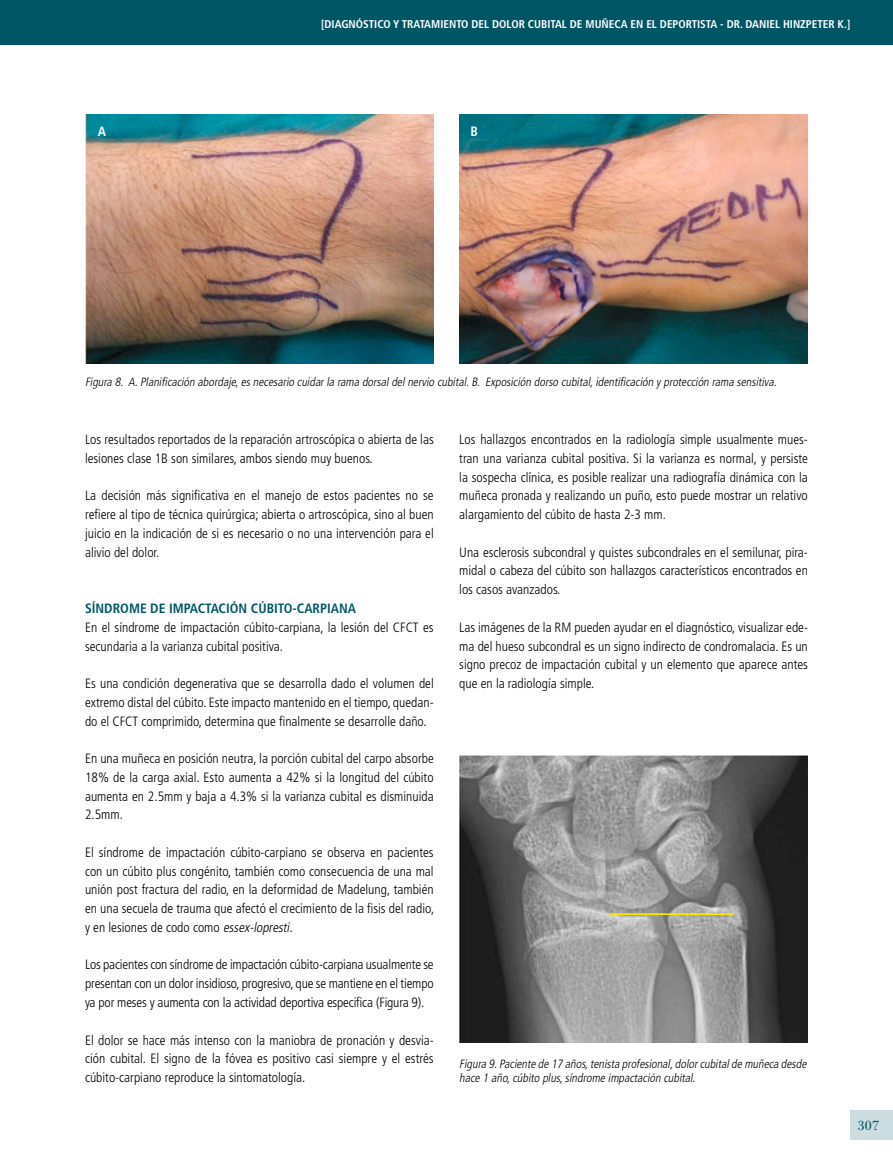
<style>
.page{position:relative;width:893px;height:1170px;background:#fff}
.page>*{position:absolute;margin:0;border:0;box-sizing:border-box;transform-origin:0 0}
.t1{font:19.5px "Filosofia Grand Caps";color:#005664;scale:1.1 1}
.t2{font:300 condensed 13.5px/18.8px "Frutiger";color:#000;text-align:justify}
.t3{font:700 condensed 13.5px "Frutiger";color:#005664}
.t4{font:700 condensed 13.5px "Frutiger";color:#fff}
.t5{font:italic 300 condensed 12px/14.4px "Frutiger";color:#000}
.t6{font:700 condensed 11.25px "Frutiger";color:#fff}
.s1{font-style:italic}
</style>
<div class="page">
<div style="left:850px;top:1110px;width:43px;height:30px;background:#cbdde0"></div>
<div style="left:0;top:0;width:893px;height:44px;background:#005664"></div>
<img style="left:459px;top:115px;width:349px;height:248px">
<img style="left:85px;top:115px;width:349px;height:248px">
<img style="left:459px;top:755px;width:349px;height:287px">
<hr style="left:609px;top:913px;width:124px;height:1px;background:#fff000">
<p class="t6" style="left:321px;top:17px;width:35px">[DIAGNÓSTICO</p>
<p class="t6" style="left:393px;top:17px;width:45px">Y TR ATAMIENTO</p>
<p class="t6" style="left:471px;top:17px;width:7px">DEL</p>
<p class="t6" style="left:492px;top:17px;width:8px">DOLOR</p>
<p class="t6" style="left:528px;top:17px;width:157px">CUBITALDE MUÑECA EN EL DEPORTIST</p>
<p class="t6" style="left:710px;top:17px;width:55px">A - DR. DANIEL</p>
<p class="t6" style="left:783px;top:17px;width:36px">HINZPETER</p>
<p class="t6" style="left:838px;top:17px;width:14px">K.]</p>
<p class="t4" style="left:98px;top:124px;width:10px">A</p>
<p class="t4" style="left:471px;top:124px;width:7px">B</p>
<p class="t5" style="left:85px;top:374px;width:695px">Figura 8. A.Planificación abordaje,esnecesario cuidarla rama dorsaldelnervio cubital.B. Exposición dorso cubital,identificación yprotección rama sensitiva.</p>
<p class="t2" style="left:85px;top:430px;width:350px">Los resultados reportados de la reparación artroscópica o abierta de las lesiones clase 1B son similares, ambos siendo muy buenos.</p>
<p class="t2" style="left:85px;top:486px;width:350px">La decisión más significativa en el manejo de estos pacientes no se refiere al tipo de técnica quirúrgica; abierta o artroscópica, sino al buen juicio en la indicación de si es necesario o no una intervención para el alivio del dolor.</p>
<p class="t3" style="left:85px;top:600px;width:20px">SÍNDROME</p>
<p class="t3" style="left:150px;top:600px;width:77px">DE IM PACTACIÓN</p>
<p class="t3" style="left:251px;top:600px;width:107px">CÚBITO-CARPIANA</p>
<p class="t2" style="left:85px;top:618px;width:350px">En el síndrome de impactación cúbito-carpiana, la lesión del CFCT es secundaria a la varianza cubital positiva.</p>
<p class="t2" style="left:85px;top:674px;width:350px">Es una condición degenerativa que se desarrolla dado el volumen del extremo distal del cúbito. Este impacto mantenido en el tiempo, quedan&shy;do el CFCT comprimido, determina que finalmente se desarrolle daño.</p>
<p class="t2" style="left:85px;top:749px;width:350px">En una muñeca en posición neutra, la porción cubital del carpo absorbe 18% de la carga axial. Esto aumenta a 42% si la longitud del cúbito aumenta en 2.5mm y baja a 4.3% si la varianza cubital es disminuida 2.5mm.</p>
<p class="t2" style="left:85px;top:843px;width:351px">El síndrome de impactación cúbito-carpiano se observa en pacientes con un cúbito plus congénito, también como consecuencia de una mal unión post fractura del radio, en la deformidad de Madelung, también en una secuela de trauma que afectó el crecimiento de la fisis del radio, y en lesiones de codo como <span class="s1">essex-lopresti.</span></p>
<p class="t2" style="left:85px;top:955px;width:350px">Los pacientes con síndrome de impactación cúbito-carpiana usualmente se presentan con un dolor insidioso, progresivo, que se mantiene en el tiempo ya por meses y aumenta con la actividad deportiva especifica (Figura 9).</p>
<p class="t2" style="left:85px;top:1030px;width:350px">El dolor se hace más intenso con la maniobra de pronación y desvia&shy;ción cubital. El signo de la fóvea es positivo casi siempre y el estrés cúbito-carpiano reproduce la sintomatología.</p>
<p class="t2" style="left:459px;top:430px;width:350px">Los hallazgos encontrados en la radiología simple usualmente mues&shy;tran una varianza cubital positiva. Si la varianza es normal, y persiste la sospecha clínica, es posible realizar una radiografía dinámica con la muñeca pronada y realizando un puño, esto puede mostrar un relativo alargamiento del cúbito de hasta 2-3 mm.</p>
<p class="t2" style="left:459px;top:543px;width:350px">Una esclerosis subcondral y quistes subcondrales en el semilunar, pira&shy;midal o cabeza del cúbito son hallazgos característicos encontrados en los casos avanzados.</p>
<p class="t2" style="left:459px;top:618px;width:350px">Las imágenes de la RM pueden ayudar en el diagnóstico, visualizar ede&shy;ma del hueso subcondral es un signo indirecto de condromalacia. Es un signo precoz de impactación cubital y un elemento que aparece antes que en la radiología simple.</p>
<p class="t5" style="left:459px;top:1056px;width:351px">Figura 9.Paciente de 17 años,tenista profesional,dolorcubitalde muñeca desde hace 1 año,cúbito plus,síndrome impactación cubital.</p>
<h1 class="t1" style="left:857px;top:1113px;width:22px">307</h1>
</div>
